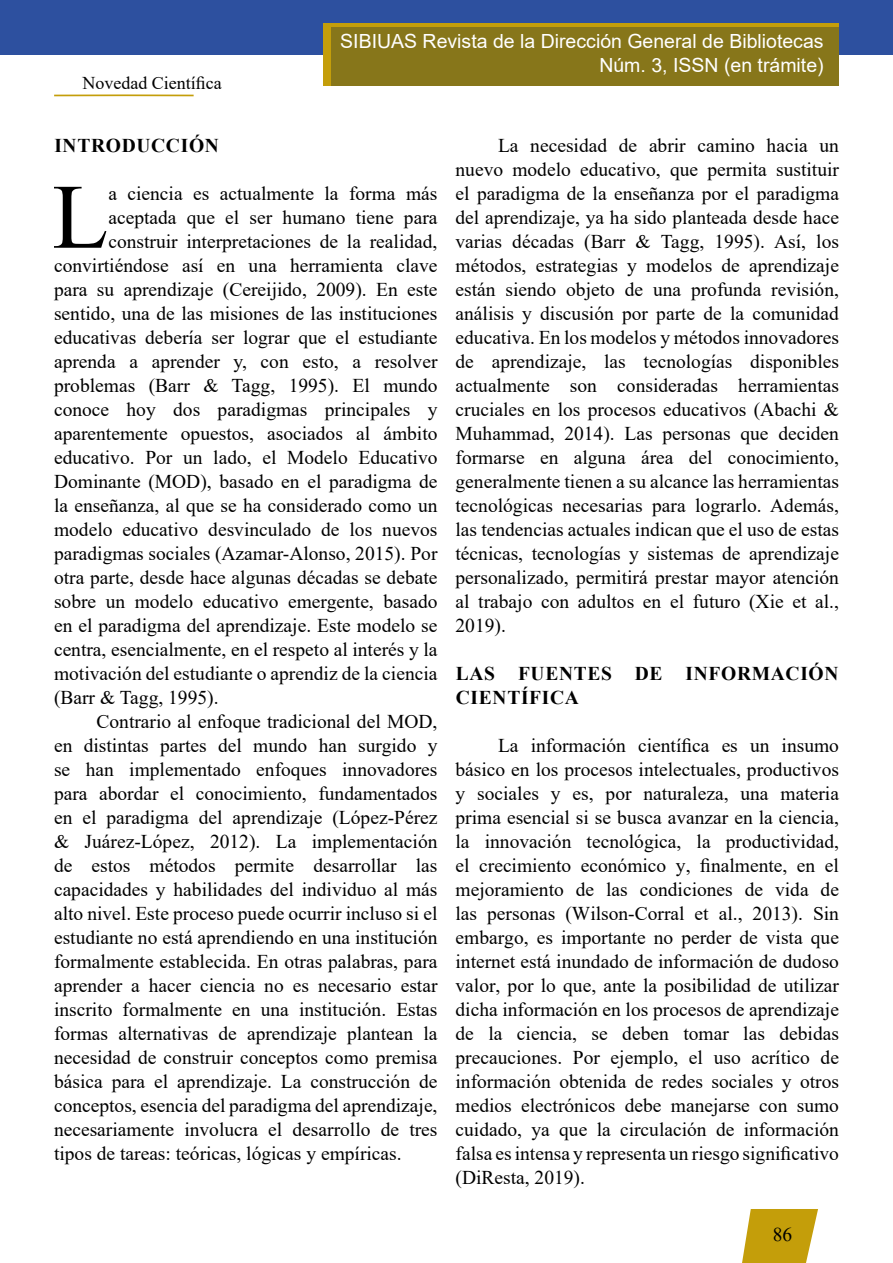
<style>
.page{position:relative;width:893px;height:1263px;background:#fff}
.page>*{position:absolute;margin:0;border:0;box-sizing:border-box;transform-origin:0 0}
.t1{font:91.95px "Times New Roman";color:#000}
.t2{font:19.5px/24px "Times New Roman";color:#000;text-align:justify}
.t3{font:19.5px/24px "Arial";color:#fff;text-align:right}
.t4{font:700 19.5px/24px "Times New Roman";letter-spacing:.035em;color:#000}
.t5{font:18px "Times New Roman";color:#000}
</style>
<div class="page">
<svg style="left:54px;top:94px;width:140px;height:3px"></svg>
<div style="left:0;top:0;width:893px;height:54px;background:#2d509f"></div>
<div style="left:323px;top:23px;width:516px;height:62px;background:#c49e0a"></div>
<div style="left:331px;top:27px;width:508px;height:58px;background:#87761a"></div>
<svg style="left:742px;top:1209px;width:76px;height:54px;background:#ccab2b"></svg>
<p class="t5" style="left:82px;top:70px;width:141px">Novedad Científica</p>
<p class="t3" style="left:340px;top:29px;width:485px">SIBIUAS Revista de la Dirección General de Bibliotecas<br>Núm. 3, ISSN (en trámite)</p>
<p class="t4" style="left:54px;top:133px;width:166px">INTRODUCCIÓN</p>
<h1 class="t1" style="left:52px;top:152px;width:58px">L</h1>
<p class="t2" style="left:108px;top:181px;width:331px">a ciencia es actualmente la forma más</p>
<p class="t2" style="left:108px;top:205px;width:331px">aceptada que el ser humano tiene para</p>
<p class="t2" style="left:108px;top:229px;width:331px">construir interpretaciones de la realidad,</p>
<p class="t2" style="left:54px;top:253px;width:385px">convirtiéndose así en una herramienta clave</p>
<p class="t2" style="left:54px;top:277px;width:385px">para su aprendizaje (Cereijido, 2009). En este</p>
<p class="t2" style="left:54px;top:301px;width:385px">sentido, una de las misiones de las instituciones</p>
<p class="t2" style="left:54px;top:325px;width:385px">educativas debería ser lograr que el estudiante</p>
<p class="t2" style="left:54px;top:349px;width:385px">aprenda a aprender y, con esto, a resolver</p>
<p class="t2" style="left:54px;top:373px;width:385px">problemas (Barr &amp; Tagg, 1995). El mundo</p>
<p class="t2" style="left:54px;top:397px;width:385px">conoce hoy dos paradigmas principales y</p>
<p class="t2" style="left:54px;top:421px;width:385px">aparentemente opuestos, asociados al ámbito</p>
<p class="t2" style="left:54px;top:445px;width:385px">educativo. Por un lado, el Modelo Educativo</p>
<p class="t2" style="left:54px;top:469px;width:385px">Dominante (MOD), basado en el paradigma de</p>
<p class="t2" style="left:54px;top:493px;width:385px">la enseñanza, al que se ha considerado como un</p>
<p class="t2" style="left:54px;top:517px;width:385px">modelo educativo desvinculado de los nuevos</p>
<p class="t2" style="left:54px;top:541px;width:385px">paradigmas sociales (Azamar-Alonso, 2015). Por</p>
<p class="t2" style="left:54px;top:565px;width:385px">otra parte, desde hace algunas décadas se debate</p>
<p class="t2" style="left:54px;top:589px;width:385px">sobre un modelo educativo emergente, basado</p>
<p class="t2" style="left:54px;top:613px;width:385px">en el paradigma del aprendizaje. Este modelo se</p>
<p class="t2" style="left:54px;top:637px;width:385px">centra, esencialmente, en el respeto al interés y la</p>
<p class="t2" style="left:54px;top:661px;width:385px">motivación del estudiante o aprendiz de la ciencia</p>
<p class="t2" style="left:54px;top:685px;width:166px">(Barr &amp; Tagg, 1995).</p>
<p class="t2" style="left:97px;top:709px;width:342px">Contrario al enfoque tradicional del MOD,</p>
<p class="t2" style="left:54px;top:733px;width:385px">en distintas partes del mundo han surgido y</p>
<p class="t2" style="left:54px;top:757px;width:385px">se han implementado enfoques innovadores</p>
<p class="t2" style="left:54px;top:781px;width:385px">para abordar el conocimiento, fundamentados</p>
<p class="t2" style="left:54px;top:805px;width:385px">en el paradigma del aprendizaje (López-Pérez</p>
<p class="t2" style="left:54px;top:829px;width:385px">&amp; Juárez-López, 2012). La implementación</p>
<p class="t2" style="left:54px;top:853px;width:385px">de estos métodos permite desarrollar las</p>
<p class="t2" style="left:54px;top:877px;width:385px">capacidades y habilidades del individuo al más</p>
<p class="t2" style="left:54px;top:901px;width:385px">alto nivel. Este proceso puede ocurrir incluso si el</p>
<p class="t2" style="left:54px;top:925px;width:385px">estudiante no está aprendiendo en una institución</p>
<p class="t2" style="left:54px;top:949px;width:385px">formalmente establecida. En otras palabras, para</p>
<p class="t2" style="left:54px;top:973px;width:385px">aprender a hacer ciencia no es necesario estar</p>
<p class="t2" style="left:54px;top:997px;width:385px">inscrito formalmente en una institución. Estas</p>
<p class="t2" style="left:54px;top:1021px;width:385px">formas alternativas de aprendizaje plantean la</p>
<p class="t2" style="left:54px;top:1045px;width:385px">necesidad de construir conceptos como premisa</p>
<p class="t2" style="left:54px;top:1069px;width:385px">básica para el aprendizaje. La construcción de</p>
<p class="t2" style="left:54px;top:1093px;width:385px">conceptos, esencia del paradigma del aprendizaje,</p>
<p class="t2" style="left:54px;top:1117px;width:385px">necesariamente involucra el desarrollo de tres</p>
<p class="t2" style="left:54px;top:1141px;width:349px">tipos de tareas: teóricas, lógicas y empíricas.</p>
<p class="t2" style="left:455px;top:133px;width:385px;text-indent:43px">La necesidad de abrir camino hacia un nuevo modelo educativo, que permita sustituir el paradigma de la enseñanza por el paradigma del aprendizaje, ya ha sido planteada desde hace varias décadas (Barr &amp; Tagg, 1995). Así, los métodos, estrategias y modelos de aprendizaje están siendo objeto de una profunda revisión, análisis y discusión por parte de la comunidad educativa. En los modelos y métodos innovadores de aprendizaje, las tecnologías disponibles actualmente son consideradas herramientas cruciales en los procesos educativos (Abachi &amp; Muhammad, 2014). Las personas que deciden formarse en alguna área del conocimiento, generalmente tienen a su alcance las herramientas tecnológicas necesarias para lograrlo. Además, las tendencias actuales indican que el uso de estas técnicas, tecnologías y sistemas de aprendizaje personalizado, permitirá prestar mayor atención al trabajo con adultos en el futuro (Xie et al., 2019).</p>
<p class="t4" style="left:456px;top:661px;width:384px">LAS FUENTES DE INFORMACIÓN<br>CIENTÍFICA</p>
<p class="t2" style="left:455px;top:733px;width:385px;text-indent:43px">La información científica es un insumo básico en los procesos intelectuales, productivos y sociales y es, por naturaleza, una materia prima esencial si se busca avanzar en la ciencia, la innovación tecnológica, la productividad, el crecimiento económico y, finalmente, en el mejoramiento de las condiciones de vida de las personas (Wilson-Corral et al., 2013). Sin embargo, es importante no perder de vista que internet está inundado de información de dudoso valor, por lo que, ante la posibilidad de utilizar dicha información en los procesos de aprendizaje de la ciencia, se deben tomar las debidas precauciones. Por ejemplo, el uso acrítico de información obtenida de redes sociales y otros medios electrónicos debe manejarse con sumo cuidado, ya que la circulación de información falsa es intensa y representa un riesgo significativo (DiResta, 2019).</p>
<p class="t2" style="left:773px;top:1221px;width:21px">86</p>
</div>
